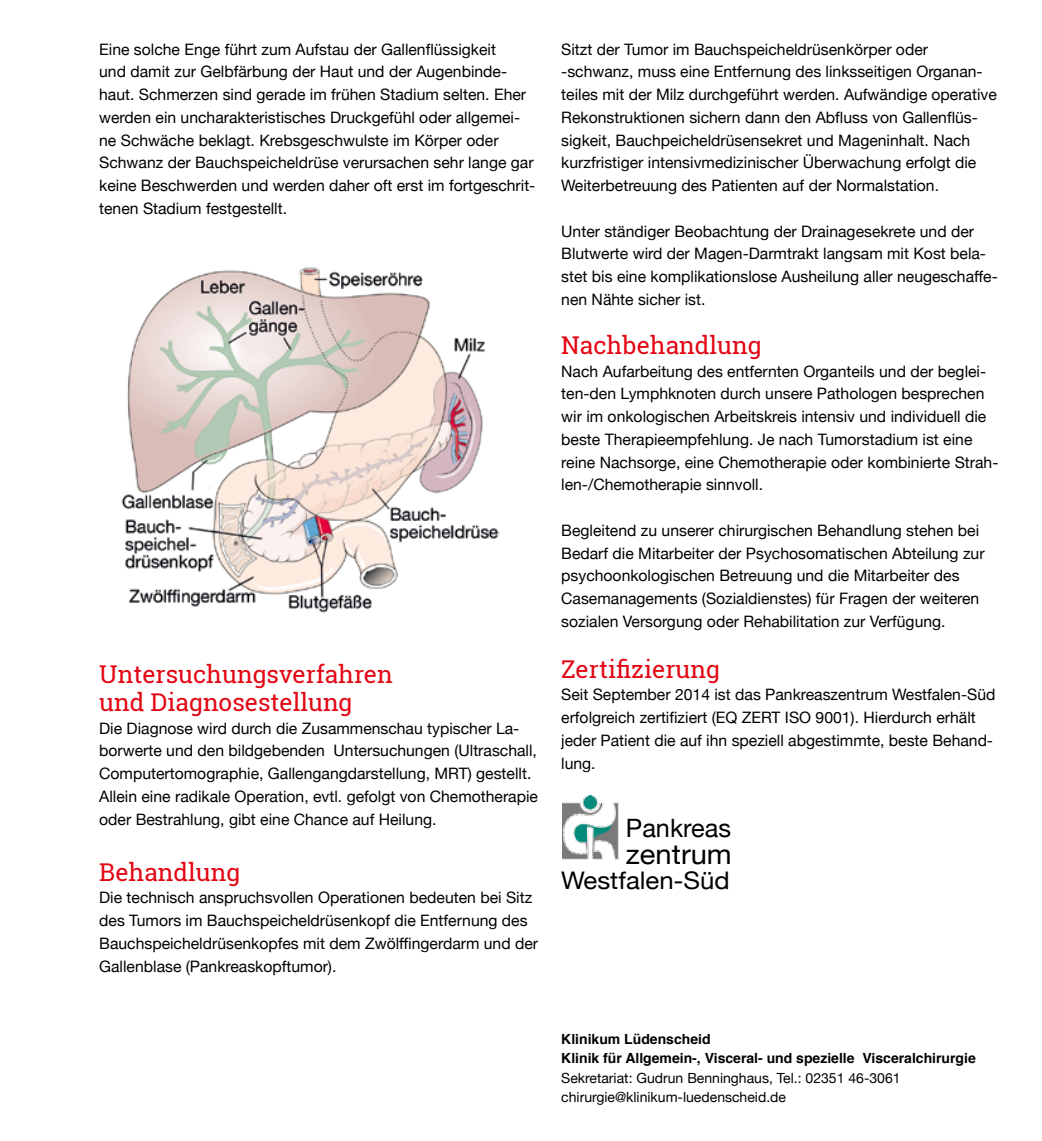
<style>
.page{position:relative;width:1042px;height:1141px;background:#fff}
.page>*{position:absolute;margin:0;border:0;box-sizing:border-box;transform-origin:0 0}
.t1{font:27.47px "Helvetica Neue";color:#000;scale:1.06 1}
.t2{font:25.38px "Helvetica Neue";color:#000}
.t3{font:24.5px/28px "Roboto Slab";color:#e30613}
.t4{font:24.32px "Helvetica Neue";color:#000;scale:1.06 1}
.t5{font:15.75px/22.8px "Helvetica Neue";color:#000}
.t6{font:14px/19.2px "Helvetica Neue";color:#000}
.t7{font:700 14px/19.2px "Helvetica";color:#000}
</style>
<div class="page">
<img style="left:562px;top:795px;width:57px;height:65px">
<img style="left:121px;top:267px;width:379px;height:346px">
<p class="t5" style="left:99px;top:39px;width:438px">Eine solche Enge führt zum Aufstau der Gallenflüssigkeit<br>und damit zur Gelbfärbung der Haut und der Augenbinde&shy;haut. Schmerzen sind gerade im frühen Stadium selten. Eher werden ein uncharakteristisches Druckgefühl oder allgemei&shy;ne Schwäche beklagt. Krebsgeschwulste im Körper oder Schwanz der Bauchspeicheldrüse verursachen sehr lange gar keine Beschwerden und werden daher oft erst im fortgeschrit&shy;tenen Stadium festgestellt.</p>
<h3 class="t3" style="left:99px;top:660px;width:295px">Untersuchungsverfahren und Diagnosestellung</h3>
<p class="t5" style="left:99px;top:718px;width:440px">Die Diagnose wird durch die Zusammenschau typischer La&shy;borwerte und den bildgebenden Untersuchungen (Ultraschall, Computertomographie, Gallengangdarstellung, MRT) gestellt.<br>Allein eine radikale Operation, evtl. gefolgt von Chemotherapie oder Bestrahlung, gibt eine Chance auf Heilung.</p>
<h3 class="t3" style="left:99px;top:858px;width:143px">Behandlung</h3>
<p class="t5" style="left:99px;top:887px;width:440px">Die technisch anspruchsvollen Operationen bedeuten bei Sitz des Tumors im Bauchspeicheldrüsenkopf die Entfernung des Bauchspeicheldrüsenkopfes mit dem Zwölffingerdarm und der Gallenblase (Pankreaskopftumor).</p>
<p class="t5" style="left:561px;top:39px;width:437px">Sitzt der Tumor im Bauchspeicheldrüsenkörper oder -schwanz, muss eine Entfernung des linksseitigen Organan&shy;teiles mit der Milz durchgeführt werden. Aufwändige operative Rekonstruktionen sichern dann den Abfluss von Gallenflüs&shy;sigkeit, Bauchpeicheldrüsensekret und Mageninhalt. Nach kurzfristiger intensivmedizinischer Überwachung erfolgt die Weiterbetreuung des Patienten auf der Normalstation.</p>
<p class="t5" style="left:561px;top:221px;width:438px">Unter ständiger Beobachtung der Drainagesekrete und der Blutwerte wird der Magen-Darmtrakt langsam mit Kost bela&shy;stet bis eine komplikationslose Ausheilung aller neugeschaffe&shy;nen Nähte sicher ist.</p>
<h3 class="t3" style="left:561px;top:331px;width:202px">Nachbehandlung</h3>
<p class="t5" style="left:561px;top:361px;width:439px">Nach Aufarbeitung des entfernten Organteils und der beglei&shy;ten-den Lymphknoten durch unsere Pathologen besprechen wir im onkologischen Arbeitskreis intensiv und individuell die beste Therapieempfehlung. Je nach Tumorstadium ist eine reine Nachsorge, eine Chemotherapie oder kombinierte Strah&shy;len-/Chemotherapie sinnvoll.</p>
<p class="t5" style="left:561px;top:520px;width:425px">Begleitend zu unserer chirurgischen Behandlung stehen bei Bedarf die Mitarbeiter der Psychosomatischen Abteilung zur psychoonkologischen Betreuung und die Mitarbeiter des Casemanagements (Sozialdienstes) für Fragen der weiteren sozialen Versorgung oder Rehabilitation zur Verfügung.</p>
<h3 class="t3" style="left:561px;top:655px;width:160px">Zertifizierung</h3>
<p class="t5" style="left:561px;top:684px;width:436px">Seit September 2014 ist das Pankreaszentrum Westfalen-Süd erfolgreich zertifiziert (EQ ZERT ISO 9001). Hierdurch erhält jeder Patient die auf ihn speziell abgestimmte, beste Behand&shy;lung.</p>
<h2 class="t2" style="left:626px;top:810px;width:107px">Pankreas</h2>
<h1 class="t1" style="left:626px;top:834px;width:101px">zentrum</h1>
<h3 class="t4" style="left:561px;top:863px;width:161px">Westfalen-Süd</h3>
<p class="t7" style="left:561px;top:1030px;width:416px">Klinikum Lüdenscheid<br>Klinik für Allgemein-, Visceral- und spezielle Visceralchirurgie</p>
<p class="t6" style="left:561px;top:1069px;width:341px">Sekretariat: Gudrun Benninghaus, Tel.: 02351 46-3061 chirurgie@klinikum-luedenscheid.de</p>
</div>
